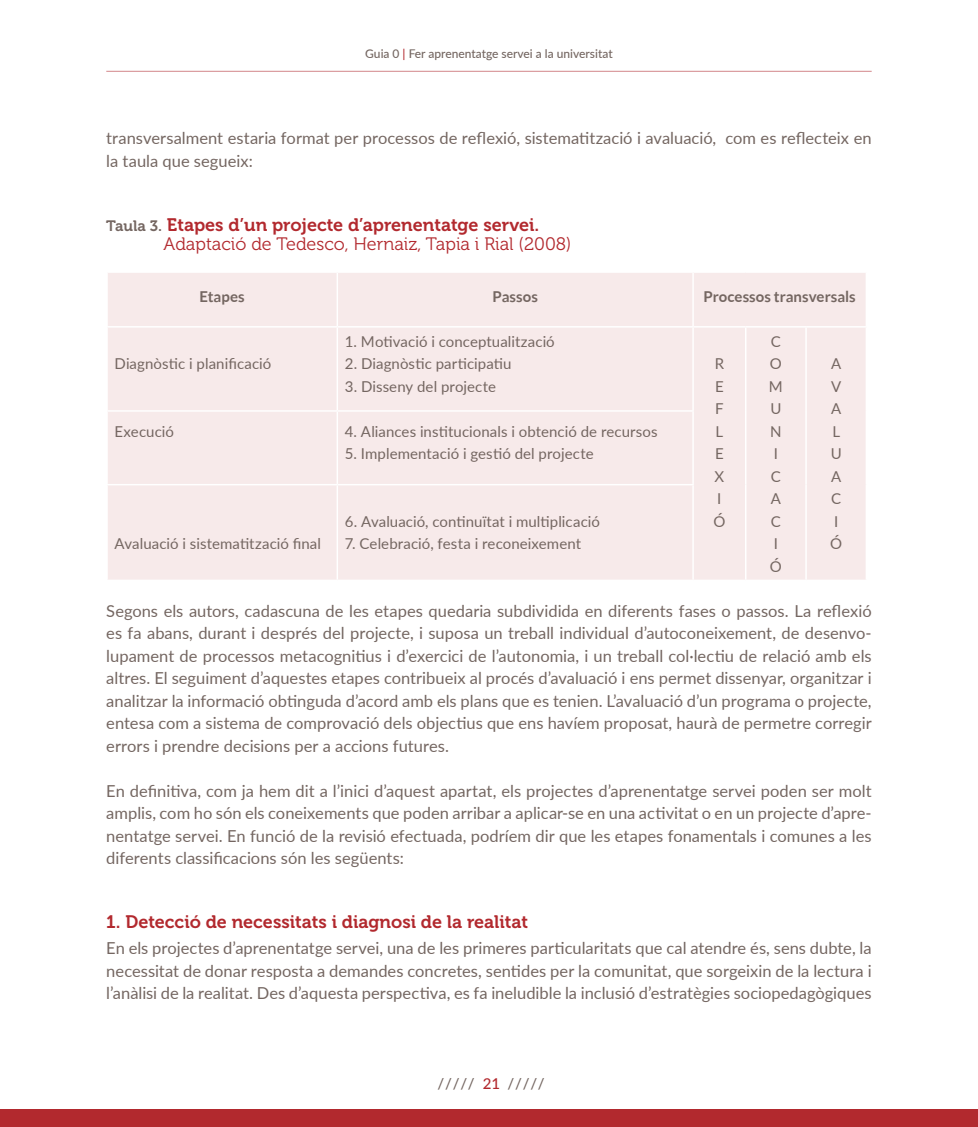
<style>
.page{position:relative;width:978px;height:1127px;background:#fff}
.page>*{position:absolute;margin:0;border:0;box-sizing:border-box;transform-origin:0 0}
.t1{font:18px "Museo 700";color:#b2292e}
.t2{font:18px "Museo 300";color:#b2292e}
.t3{font:16.5px/22.5px "Lato";color:#746661;text-align:justify}
.t4{font:15px/22.5px "Lato";letter-spacing:.005em;color:#746661}
.t5{font:700 15px "Lato";letter-spacing:.005em;color:#746661}
.t6{font:500 15px "Lato";color:#746661}
.t7{font:500 12px "Lato";color:#746661}
.s1{color:#b2292e}
.s2{font-size:15px;color:#746661}
</style>
<div class="page">
<hr style="left:106px;top:71px;width:766px;height:1px;background:#d89497">
<div style="left:0;top:1110px;width:978px;height:17px;background:#b2292e"></div>
<div style="left:108px;top:273px;width:758px;height:307px;background:#f7eaea"></div>
<hr style="left:337px;top:273px;width:1px;height:53px;background:#fff">
<hr style="left:692px;top:273px;width:2px;height:53px;background:#fff">
<hr style="left:106px;top:326px;width:231px;height:2px;background:#fff">
<hr style="left:337px;top:326px;width:356px;height:2px;background:#fff">
<hr style="left:337px;top:328px;width:1px;height:82px;background:#fff">
<hr style="left:693px;top:326px;width:53px;height:2px;background:#fff">
<hr style="left:692px;top:328px;width:2px;height:82px;background:#fff">
<hr style="left:746px;top:326px;width:60px;height:2px;background:#fff">
<hr style="left:745px;top:328px;width:1px;height:83px;background:#fff">
<hr style="left:806px;top:326px;width:61px;height:2px;background:#fff">
<hr style="left:805px;top:328px;width:2px;height:83px;background:#fff">
<hr style="left:745px;top:411px;width:1px;height:74px;background:#fff">
<hr style="left:805px;top:411px;width:2px;height:74px;background:#fff">
<hr style="left:745px;top:485px;width:1px;height:95px;background:#fff">
<hr style="left:805px;top:485px;width:2px;height:95px;background:#fff">
<hr style="left:337px;top:485px;width:1px;height:95px;background:#fff">
<hr style="left:692px;top:485px;width:2px;height:95px;background:#fff">
<hr style="left:106px;top:410px;width:231px;height:2px;background:#fff">
<hr style="left:337px;top:410px;width:357px;height:2px;background:#fff">
<hr style="left:337px;top:412px;width:1px;height:72px;background:#fff">
<hr style="left:692px;top:412px;width:2px;height:72px;background:#fff">
<hr style="left:106px;top:484px;width:231px;height:1px;background:#fff">
<hr style="left:337px;top:484px;width:357px;height:1px;background:#fff">
<p class="t7" style="left:365px;top:45px;width:249px">Guia 0 <span class="s1">|</span> Fer aprenentatge servei a la universitat</p>
<p class="t3" style="left:106px;top:126px;width:767px">transversalment estaria format per processos de reflexió, sistematització i avaluació, com es reflecteix en la taula que segueix:</p>
<p class="t1" style="left:106px;top:215px;width:435px"><span class="s2">Taula 3.</span> Etapes d’un projecte d’aprenentatge servei.</p>
<p class="t2" style="left:164px;top:234px;width:409px">Adaptació de Tedesco, Hernaiz, Tapia i Rial (2008)</p>
<p class="t5" style="left:200px;top:287px;width:47px">Etapes</p>
<p class="t5" style="left:492px;top:287px;width:47px">Passos</p>
<p class="t5" style="left:704px;top:287px;width:154px">Processos transversals</p>
<p class="t4" style="left:115px;top:352px;width:158px">Diagnòstic i planificació</p>
<p class="t4" style="left:345px;top:329px;width:211px">1. Motivació i conceptualització</p>
<p class="t4" style="left:345px;top:352px;width:168px">2. Diagnòstic participatiu</p>
<p class="t4" style="left:345px;top:374px;width:153px">3. Disseny del projecte</p>
<p class="t4" style="left:115px;top:419px;width:61px">Execució</p>
<p class="t4" style="left:345px;top:419px;width:314px">4. Aliances institucionals i obtenció de recursos</p>
<p class="t4" style="left:345px;top:442px;width:250px">5. Implementació i gestió del projecte</p>
<p class="t4" style="left:115px;top:532px;width:208px">Avaluació i sistematització final</p>
<p class="t4" style="left:345px;top:509px;width:257px">6. Avaluació, continuïtat i multiplicació</p>
<p class="t4" style="left:345px;top:532px;width:238px">7. Celebració, festa i reconeixement</p>
<p class="t4" style="left:713px;top:352px;width:13px">R<br>E<br>F<br>L<br>E<br>X<br>I<br>Ó</p>
<p class="t4" style="left:769px;top:329px;width:15px;text-align:center">C<br>O<br>M<br>U<br>N<br>I<br>C<br>A<br>C<br>I<br>Ó</p>
<p class="t4" style="left:830px;top:352px;width:13px">A<br>V<br>A<br>L<br>U<br>A<br>C<br>I<br>Ó</p>
<p class="t3" style="left:106px;top:599px;width:767px">Segons els autors, cadascuna de les etapes quedaria subdividida en diferents fases o passos. La reflexió es fa abans, durant i després del projecte, i suposa un treball individual d’autoconeixement, de desenvo&shy;lupament de processos metacognitius i d’exercici de l’autonomia, i un treball col·lectiu de relació amb els altres. El seguiment d’aquestes etapes contribueix al procés d’avaluació i ens permet dissenyar, organitzar i analitzar la informació obtinguda d’acord amb els plans que es tenien. L’avaluació d’un programa o projecte, entesa com a sistema de comprovació dels objectius que ens havíem proposat, haurà de permetre corregir errors i prendre decisions per a accions futures.</p>
<p class="t3" style="left:106px;top:779px;width:767px">En definitiva, com ja hem dit a l’inici d’aquest apartat, els projectes d’aprenentatge servei poden ser molt amplis, com ho són els coneixements que poden arribar a aplicar-se en una activitat o en un projecte d’apre&shy;nentatge servei. En funció de la revisió efectuada, podríem dir que les etapes fonamentals i comunes a les diferents classificacions són les següents:</p>
<p class="t1" style="left:106px;top:912px;width:423px">1. Detecció de necessitats i diagnosi de la realitat</p>
<p class="t3" style="left:106px;top:936px;width:767px">En els projectes d’aprenentatge servei, una de les primeres particularitats que cal atendre és, sens dubte, la necessitat de donar resposta a demandes concretes, sentides per la comunitat, que sorgeixin de la lectura i l’anàlisi de la realitat. Des d’aquesta perspectiva, es fa ineludible la inclusió d’estratègies sociopedagògiques</p>
<p class="t6" style="left:438px;top:1073px;width:109px">///// <span class="s1">21</span> /////</p>
</div>
